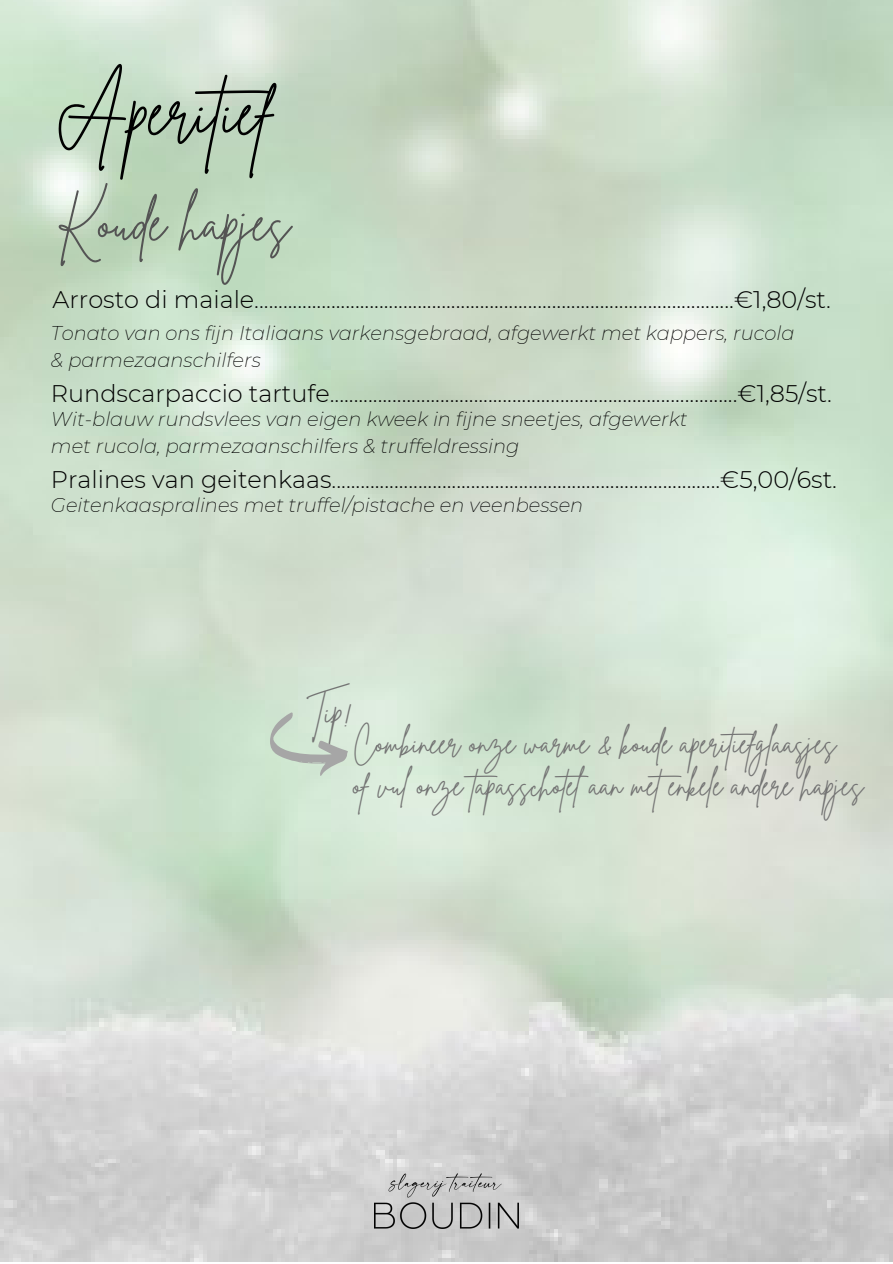
<style>
.page{position:relative;width:893px;height:1264px;background:#fff}
.page>*{position:absolute;margin:0;border:0;box-sizing:border-box;transform-origin:0 0}
.t1{font:67.5px "Brittany Signature";color:#000}
.t2{font:52.5px "Brittany Signature";color:#545454}
.t3{font:33.15px "Brittany Signature";color:#737373}
.t4{font:30px/41.5px "Brittany Signature";color:#737373}
.t5{font:300 24px "Montserrat";color:#000}
.t6{font:italic 200 19.5px/27px "Montserrat";color:#000}
</style>
<div class="page">
<img style="left:0;top:0;width:892px;height:1261px">
<img style="left:374px;top:1173px;width:144px;height:55px">
<svg style="left:264px;top:709px;width:89px;height:71px;background:#cbdccc"></svg>
<h1 class="t1" style="left:55px;top:67px;width:235px">Aperitief</h1>
<h2 class="t2" style="left:56px;top:188px;width:236px">Koude hapjes</h2>
<p class="t5" style="left:53px;top:285px;width:779px">Arrosto di maiale....................................................................................................€1,80/st.</p>
<p class="t6" style="left:51px;top:319px;width:745px">Tonato van ons fijn Italiaans varkensgebraad, afgewerkt met kappers, rucola &amp; parmezaanschilfers</p>
<p class="t5" style="left:51px;top:379px;width:782px">Rundscarpaccio tartufe.....................................................................................€1,85/st.</p>
<p class="t6" style="left:51px;top:405px;width:638px">Wit-blauw rundsvlees van eigen kweek in fijne sneetjes, afgewerkt met rucola, parmezaanschilfers &amp; truffeldressing</p>
<p class="t5" style="left:51px;top:464px;width:787px">Pralines van geitenkaas.................................................................................€5,00/6st.</p>
<p class="t6" style="left:51px;top:491px;width:534px">Geitenkaaspralines met truffel/pistache en veenbessen</p>
<h3 class="t3" style="left:307px;top:690px;width:48px">Tip!</h3>
<p class="t4" style="left:353px;top:723px;width:512px">Combineer onze warme &amp; koude aperitiefglaasjes<br>of vul onze tapasschotel aan metenkele andere hapjes</p>
</div>
